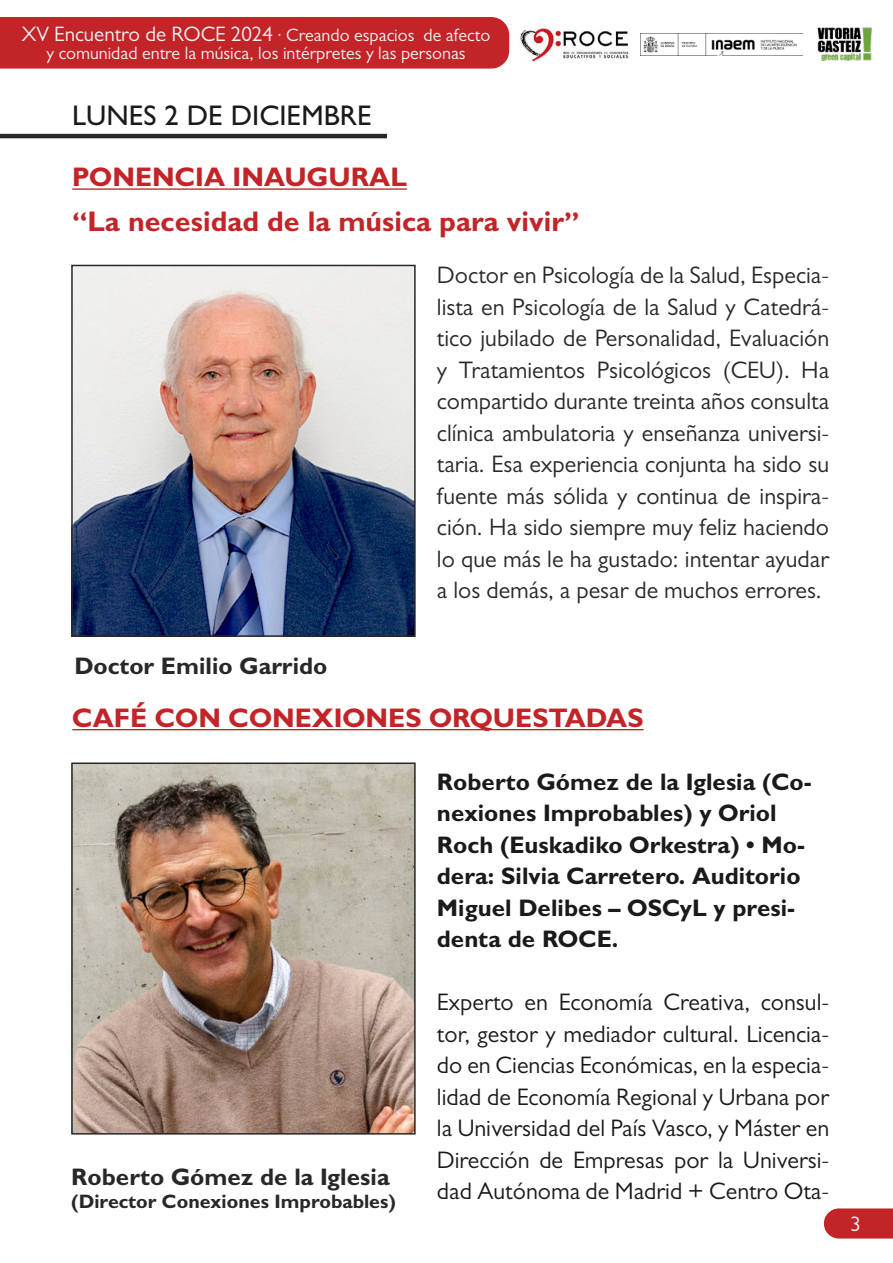
<style>
.page{position:relative;width:893px;height:1263px;background:#fff}
.page>*{position:absolute;margin:0;border:0;box-sizing:border-box;transform-origin:0 0}
.t1{font:700 28.5px "Gill Sans MT Pro";color:#c22427}
.t2{font:500 28.5px "Gill Sans MT Pro";color:#1a1a1b}
.t3{font:700 27px "Gill Sans MT Pro";color:#c22427}
.t4{font:24px/31.5px "Gill Sans MT Pro";color:#282828;text-align:justify}
.t5{font:24px/31.5px "Gill Sans MT Pro";color:#1a1a1b;text-align:justify}
.t6{font:700 24px/31.5px "Gill Sans MT Pro";color:#1a1a1b}
.t7{font:700 24px "Gill Sans MT Pro";color:#282828}
.t8{font:21px "Gill Sans MT Pro";color:#eff1f5}
.t9{font:700 19.5px "Gill Sans MT Pro";color:#282828}
.t10{font:18px/18px "Gill Sans MT Pro";color:#eff1f5;text-align:center}
.s1{font-size:21px}
.s2{font-size:27px}
</style>
<div class="page">
<svg style="left:824px;top:1208px;width:69px;height:30px;background:#c53033"></svg>
<div style="left:0;top:17px;width:509px;height:52px;background:#c22427"></div>
<img style="left:641px;top:33px;width:161px;height:22px">
<img style="left:520px;top:24px;width:109px;height:38px">
<img style="left:817px;top:27px;width:55px;height:34px">
<hr style="left:72px;top:729px;width:572px;height:1px;background:#c22427">
<hr style="left:0;top:134px;width:387px;height:4px;background:#282828">
<hr style="left:72px;top:188px;width:335px;height:2px;background:#c22427">
<img style="left:74px;top:268px;width:339px;height:366px">
<div style="left:71px;top:265px;width:345px;height:372px;border:2px solid #282828"></div>
<img style="left:74px;top:765px;width:339px;height:366px">
<div style="left:71px;top:762px;width:345px;height:372px;border:2px solid #282828"></div>
<p class="t10" style="left:22px;top:26px;width:470px"><span class="s1">XV Encuentro de ROCE 2024</span> · Creando espacios de afecto y comunidad entre la música, los intérpretes y las personas</p>
<p class="t2" style="left:72px;top:99px;width:301px">LUNES 2 DE DICIEMBRE</p>
<p class="t3" style="left:72px;top:161px;width:336px">PONENCIA INAUGURAL</p>
<p class="t1" style="left:72px;top:204px;width:508px"><span class="s2">“</span>La necesidad de la música para vivir<span class="s2">”</span></p>
<p class="t7" style="left:74px;top:651px;width:255px">Doctor Emilio Garrido</p>
<p class="t4" style="left:437px;top:259px;width:394px">Doctor en Psicología de la Salud, Especia&shy;lista en Psicología de la Salud y Catedrá&shy;tico jubilado de Personalidad, Evaluación y Tratamientos Psicológicos (CEU). Ha compartido durante treinta años consulta clínica ambulatoria y enseñanza universi&shy;taria. Esa experiencia conjunta ha sido su fuente más sólida y continua de inspira&shy;ción. Ha sido siempre muy feliz haciendo lo que más le ha gustado: intentar ayudar a los demás, a pesar de muchos errores.</p>
<p class="t3" style="left:72px;top:701px;width:573px">CAFÉ CON CONEXIONES ORQUESTADAS</p>
<p class="t7" style="left:71px;top:1162px;width:320px">Roberto Gómez de la Iglesia</p>
<p class="t9" style="left:71px;top:1190px;width:326px">(Director Conexiones Improbables)</p>
<p class="t6" style="left:437px;top:766px;width:376px">Roberto Gómez de la Iglesia (Co&shy;nexiones Improbables) y Oriol<br>Roch (Euskadiko Orkestra) • Mo&shy;dera: Silvia Carretero. Auditorio<br>Miguel Delibes – OSCyL y presi&shy;denta de ROCE.</p>
<p class="t5" style="left:437px;top:986px;width:394px">Experto en Economía Creativa, consul&shy;tor, gestor y mediador cultural. Licencia&shy;do en Ciencias Económicas, en la especia&shy;lidad de Economía Regional y Urbana por la Universidad del País Vasco, y Máster en Dirección de Empresas por la Universi&shy;dad Autónoma de Madrid + Centro Ota-</p>
<p class="t8" style="left:850px;top:1211px;width:12px">3</p>
</div>
